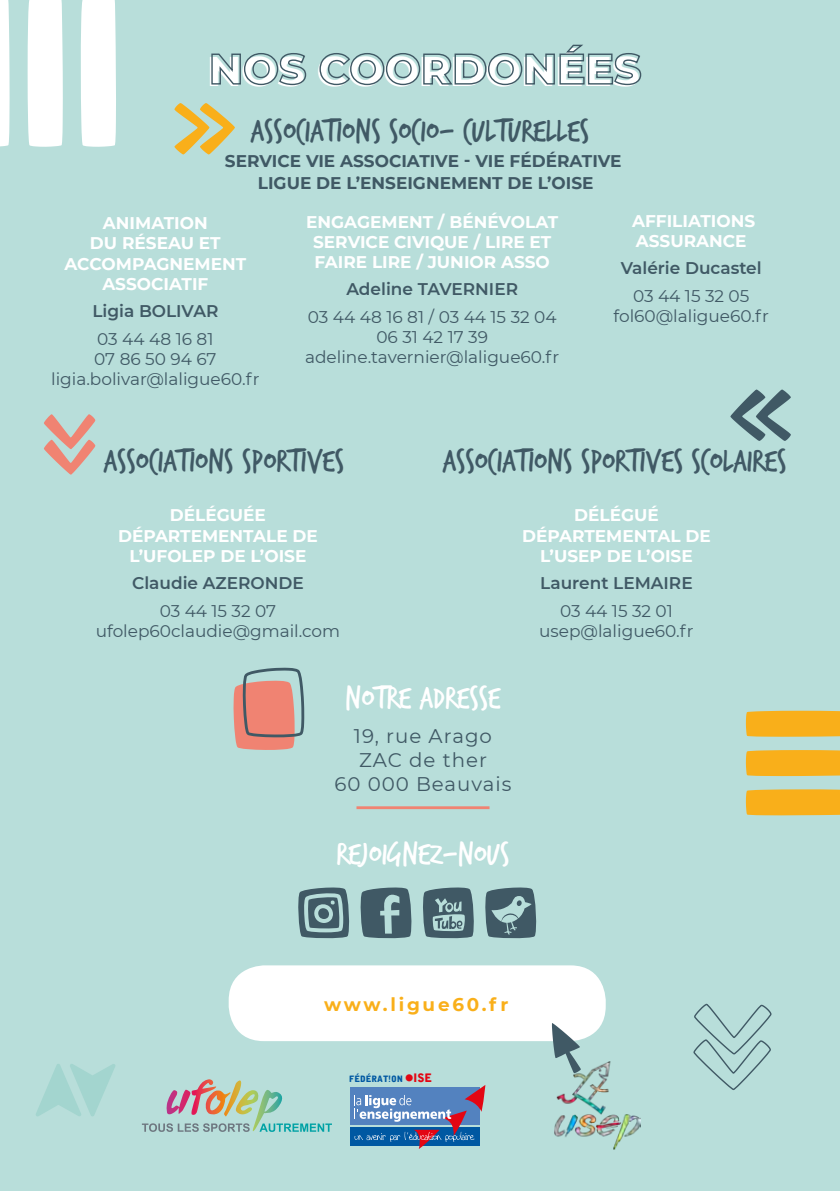
<style>
.page{position:relative;width:840px;height:1191px;background:#fff}
.page>*{position:absolute;margin:0;border:0;box-sizing:border-box;transform-origin:0 0}
.t1{font:800 42.2px "Montserrat";color:#fff}
.t2{font:33.8px "Trash Hand";color:#405965}
.t3{font:33.8px "Trash Hand";color:#fff}
.t4{font:19.8px/23.6px "Montserrat";letter-spacing:.05em;color:#405965;text-align:center}
.t5{font:700 18.4px "Montserrat";letter-spacing:.15em;color:#f9af1a}
.t6{font:700 17px/20.2px "Montserrat";color:#fff}
.t7{font:17px/20.2px "Montserrat";color:#405965;text-align:center}
.t8{font:600 17px "Montserrat";color:#405965}
.t9{font:700 17px/22px "Montserrat";color:#405965}
.t10{font:8.8px "Alpha Ligue";color:#0058a2}
.s1{font-size:11.6px;color:#e30613}
</style>
<div class="page">
<div style="left:0;top:0;width:839px;height:1191px;background:#b8deda"></div>
<div style="left:349px;top:1087px;width:130px;height:38px;background:#5382bf"></div>
<div style="left:349px;top:1126px;width:130px;height:19px;background:#0058a2"></div>
<svg style="left:354px;top:1085px;width:131px;height:64px"></svg>
<div style="left:228px;top:965px;width:377px;height:76px;background:#fff;border-radius:35px"></div>
<svg style="left:551px;top:1023px;width:29px;height:38px"></svg>
<hr style="left:356px;top:806px;width:133px;height:3px;background:#f08372">
<svg style="left:298px;top:887px;width:52px;height:52px"></svg>
<svg style="left:485px;top:887px;width:52px;height:52px"></svg>
<svg style="left:360px;top:887px;width:52px;height:52px"></svg>
<svg style="left:423px;top:887px;width:51px;height:52px"></svg>
<svg style="left:693px;top:1003px;width:79px;height:87px"></svg>
<svg style="left:233px;top:667px;width:72px;height:83px"></svg>
<svg style="left:0;top:0;width:116px;height:147px"></svg>
<svg style="left:745px;top:710px;width:94px;height:105px"></svg>
<svg style="left:36px;top:1064px;width:79px;height:52px"></svg>
<svg style="left:211px;top:53px;width:96px;height:33px"></svg>
<svg style="left:319px;top:44px;width:322px;height:42px"></svg>
<svg style="left:44px;top:414px;width:51px;height:61px"></svg>
<svg style="left:174px;top:103px;width:61px;height:51px"></svg>
<svg style="left:730px;top:389px;width:60px;height:52px"></svg>
<svg style="left:142px;top:1079px;width:190px;height:52px"></svg>
<img style="left:554px;top:1061px;width:86px;height:88px">
<h1 class="t1" style="left:207px;top:40px;width:433px">NOS COORDONÉES</h1>
<h2 class="t2" style="left:251px;top:114px;width:86px">ASSOCIATIONS</h2>
<h2 class="t2" style="left:389px;top:114px;width:157px">SOCIO- CULTURELLES</h2>
<p class="t9" style="left:258px;top:149px;width:363px;text-indent:-33px">SE RVICE VIE ASSOCIATIVE - VIE FÉDÉRATIVE<br>LIGUE DE L’ENSEI</p>
<p class="t9" style="left:412px;top:171px;width:27px">GNEMENT</p>
<p class="t9" style="left:507px;top:171px;width:68px">DE L’OISE</p>
<p class="t6" style="left:90px;top:212px;width:69px;text-indent:13px">ANIMATION<br>DU RÉSEAU</p>
<p class="t6" style="left:199px;top:232px;width:12px">ET</p>
<p class="t6" style="left:64px;top:252px;width:15px">ACCOMPA</p>
<p class="t6" style="left:156px;top:252px;width:27px">GNEMENT</p>
<p class="t6" style="left:102px;top:273px;width:12px">ASSOCIATIF</p>
<p class="t8" style="left:92px;top:299px;width:127px">Ligia BOLIVAR</p>
<p class="t7" style="left:51px;top:328px;width:210px">03 44 48 16 81<br>07 86 50 94 67 ligia.bolivar@laligue60.fr</p>
<p class="t6" style="left:306px;top:210px;width:253px;text-align:center">ENGAGEMENT / BÉNÉVOLAT<br>SERVICE CIVIQUE / LIRE ET<br>FAIRE LIRE / JUNIOR ASSO</p>
<p class="t8" style="left:346px;top:277px;width:173px">Adeline TAVERNIER</p>
<p class="t7" style="left:305px;top:306px;width:256px">03 44 48 16 81 / 03 44 15 32 04<br>06 31 42 17 39 adeline.tavernier@laligue60.fr</p>
<p class="t6" style="left:631px;top:210px;width:24px">AFFILIATIONS<br>ASSURANCE</p>
<p class="t8" style="left:620px;top:256px;width:142px">Valérie Ducastel</p>
<p class="t7" style="left:613px;top:285px;width:157px">03 44 15 32 05 fol60@laligue60.fr</p>
<h2 class="t2" style="left:104px;top:444px;width:86px">ASSOCIATIONS</h2>
<h2 class="t2" style="left:242px;top:444px;width:59px">SPORTIVES</h2>
<h2 class="t2" style="left:442px;top:444px;width:86px">ASSOCIATIONS</h2>
<h2 class="t2" style="left:580px;top:444px;width:59px">SPORTIVES</h2>
<h2 class="t2" style="left:691px;top:444px;width:85px">SCOLAIRES</h2>
<p class="t6" style="left:170px;top:504px;width:95px">DÉLÉGUÉE</p>
<p class="t6" style="left:118px;top:524px;width:39px">DÉPARTEMENTALE</p>
<p class="t6" style="left:292px;top:524px;width:13px">DE</p>
<p class="t6" style="left:129px;top:545px;width:159px">L’UFOLEP DE L’OISE</p>
<p class="t8" style="left:132px;top:571px;width:173px">Claudie AZERONDE</p>
<p class="t7" style="left:96px;top:600px;width:246px">03 44 15 32 07 ufolep60claudie@gmail.com</p>
<p class="t6" style="left:574px;top:504px;width:86px">DÉLÉGUÉ</p>
<p class="t6" style="left:522px;top:524px;width:39px">DÉPARTEMENTAL</p>
<p class="t6" style="left:685px;top:524px;width:13px">DE</p>
<p class="t6" style="left:540px;top:545px;width:135px">L’USEP DE L’OISE</p>
<p class="t8" style="left:540px;top:571px;width:154px">Laurent LEMAIRE</p>
<p class="t7" style="left:539px;top:600px;width:156px">03 44 15 32 01 usep@laligue60.fr</p>
<h2 class="t3" style="left:345px;top:682px;width:157px">NOTRE ADRESSE</h2>
<p class="t4" style="left:334px;top:723px;width:178px">19, rue Arago<br>ZAC de ther<br>60 000 Beauvais</p>
<h2 class="t3" style="left:336px;top:837px;width:174px">REJOIGNEZ-NOUS</h2>
<p class="t5" style="left:324px;top:991px;width:186px">WWW.LIGUE60.FR</p>
<p class="t10" style="left:349px;top:1073px;width:84px">FÉDÉRATION <span class="s1">OISE</span></p>
</div>
